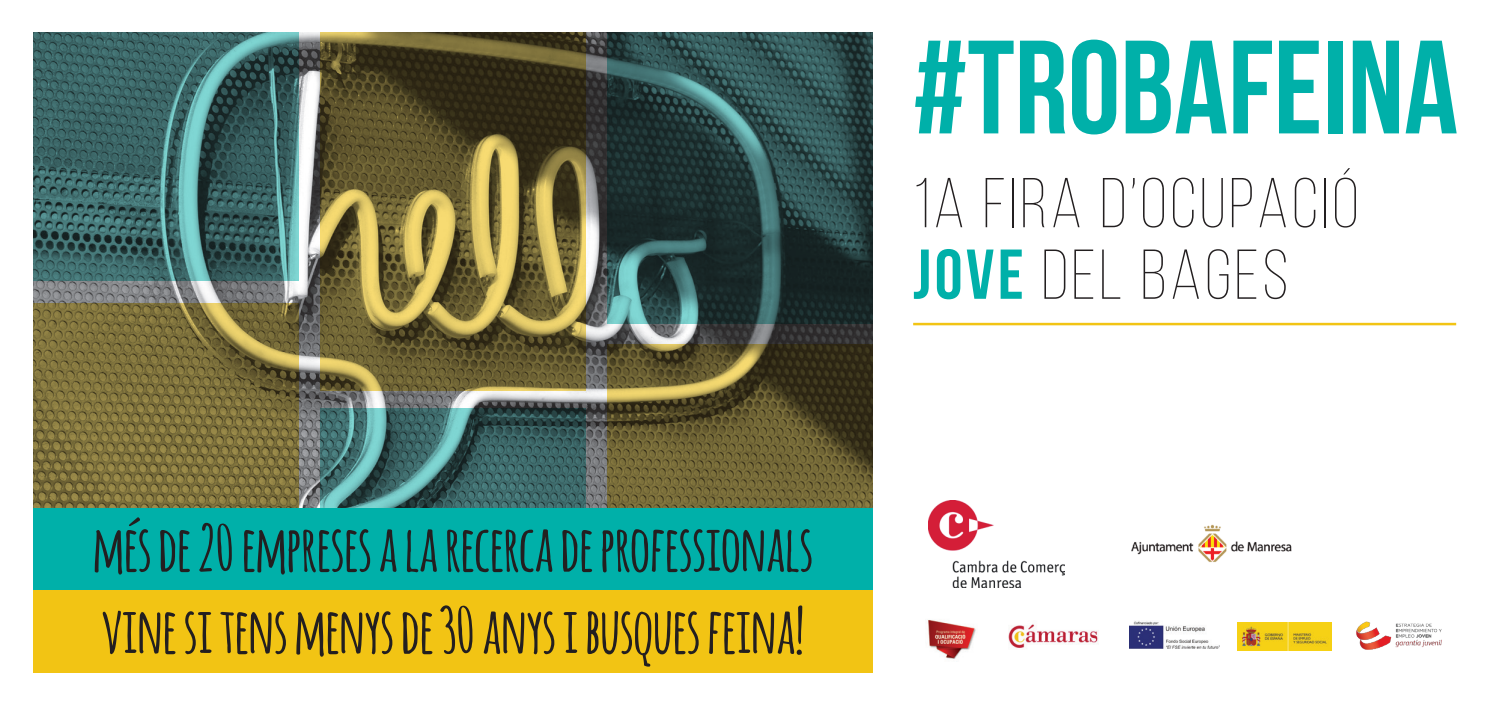
<style>
.page{position:relative;width:1489px;height:702px;background:#fff}
.page>*{position:absolute;margin:0;border:0;box-sizing:border-box;transform-origin:0 0}
.t1{font:700 132.5px "Bebas Neue";color:#00b0a9}
.t2{font:300 70.25px/71.5px "Bebas Neue";letter-spacing:.05em;color:#231f20}
.t3{font:700 62.5px/82px "Amatic";color:#231f20}
.s1{font-weight:700;color:#00b0a9}
</style>
<div class="page">
<img style="left:33px;top:32px;width:839px;height:476px">
<svg style="left:33px;top:32px;width:266px;height:248px;background:#3e6969"></svg>
<svg style="left:33px;top:303px;width:266px;height:205px;background:#7d703b"></svg>
<svg style="left:320px;top:32px;width:266px;height:358px;background:#716535"></svg>
<svg style="left:320px;top:408px;width:266px;height:100px;background:#406c6d"></svg>
<svg style="left:606px;top:32px;width:266px;height:292px;background:#2c4848"></svg>
<svg style="left:606px;top:344px;width:266px;height:164px;background:#61572e"></svg>
<img style="left:928px;top:500px;width:136px;height:87px">
<img style="left:1131px;top:524px;width:161px;height:38px">
<img style="left:928px;top:620px;width:48px;height:39px">
<img style="left:1129px;top:621px;width:90px;height:28px">
<img style="left:1356px;top:621px;width:86px;height:28px">
<img style="left:1237px;top:622px;width:94px;height:28px">
<img style="left:1008px;top:624px;width:90px;height:24px">
<hr style="left:913px;top:323px;width:542px;height:2px;background:#f2c414">
<div style="left:33px;top:508px;width:839px;height:82px;background:#00b0a9"></div>
<div style="left:33px;top:590px;width:839px;height:82px;background:#f2c414"></div>
<p class="t3" style="left:93px;top:505px;width:721px">MÉS DE 20 EMPRESES A LA RECERCA DE PROFESSIONALS<br>VINE SI TENS MENYS DE 30 ANYS I BUSQUES FEINA!</p>
<h1 class="t1" style="left:913px;top:15px;width:546px">#TROBAFEINA</h1>
<p class="t2" style="left:913px;top:167px;width:447px">1A fIRA D’OCUPACIÓ<br><span class="s1">JOVE</span> DEl BAGES</p>
</div>
